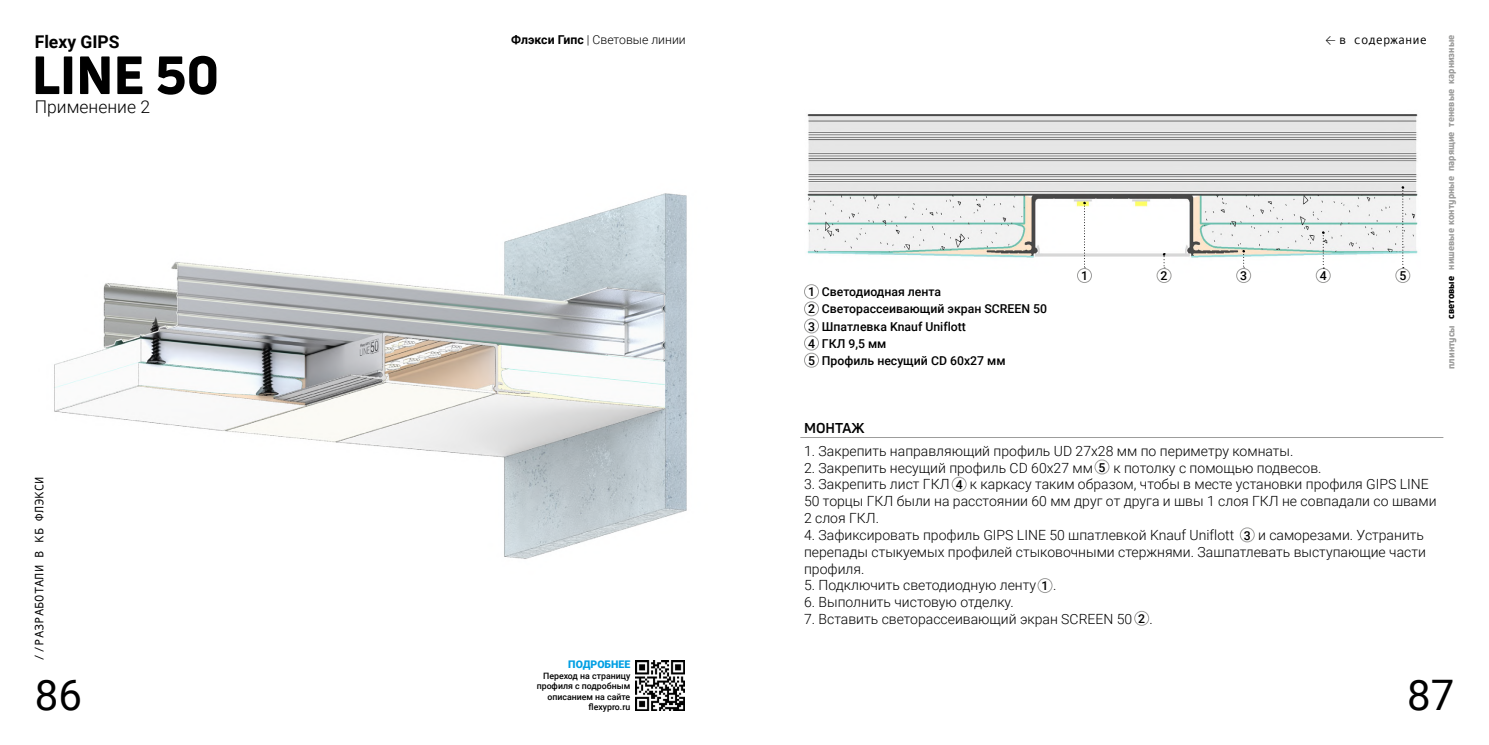
<style>
.page{position:relative;width:1489px;height:745px;background:#fff}
.page>*{position:absolute;margin:0;border:0;box-sizing:border-box;transform-origin:0 0}
.t1{font:800 52.5px "Uni Neue";color:#000}
.t2{font:42px "Roboto";color:#000}
.t3{font:300 17.5px "Roboto";color:#000}
.t4{font:700 17.5px "Roboto";color:#000}
.t5{font:300 14px/16.8px "Roboto";color:#000}
.t6{font:700 14px "Uni Neue";color:#000}
.t7{font:500 12.25px/17.2px "Roboto";color:#000}
.t8{font:12.25px "Andale Mono";color:#000}
.t9{font:300 12.25px "Roboto";color:#000}
.t10{font:900 10.5px "Roboto";color:#009fe3}
.t11{font:800 9.62px "Uni Neue";color:#9d9d9c}
.t12{font:500 8.75px/10.5px "Roboto";color:#000;text-align:right}
.s1{font-family:"Calibri";font-weight:300}
.s2{font-weight:700}
.s3{color:#000}
</style>
<div class="page">
<img style="left:54px;top:193px;width:633px;height:366px">
<img style="left:804px;top:114px;width:614px;height:219px">
<div style="left:1076px;top:268px;width:15px;height:15px;border:1px solid #9d9d9c;border-radius:50%"></div>
<div style="left:1156px;top:268px;width:15px;height:15px;border:1px solid #9d9d9c;border-radius:50%"></div>
<div style="left:1236px;top:268px;width:14px;height:15px;border:1px solid #9d9d9c;border-radius:50%"></div>
<svg style="left:1162px;top:253px;width:3px;height:15px"></svg>
<svg style="left:1083px;top:202px;width:2px;height:66px"></svg>
<svg style="left:1242px;top:250px;width:2px;height:18px"></svg>
<div style="left:1315px;top:268px;width:15px;height:15px;border:1px solid #9d9d9c;border-radius:50%"></div>
<svg style="left:1321px;top:231px;width:3px;height:37px"></svg>
<div style="left:1395px;top:268px;width:15px;height:15px;border:1px solid #9d9d9c;border-radius:50%"></div>
<svg style="left:1401px;top:186px;width:2px;height:82px"></svg>
<img style="left:635px;top:660px;width:50px;height:49px">
<div style="left:804px;top:284px;width:15px;height:15px;border:1px solid #9d9d9c;border-radius:50%"></div>
<div style="left:804px;top:301px;width:15px;height:15px;border:1px solid #9d9d9c;border-radius:50%"></div>
<div style="left:804px;top:318px;width:15px;height:15px;border:1px solid #9d9d9c;border-radius:50%"></div>
<div style="left:804px;top:335px;width:15px;height:15px;border:1px solid #9d9d9c;border-radius:50%"></div>
<div style="left:804px;top:352px;width:15px;height:15px;border:1px solid #9d9d9c;border-radius:50%"></div>
<div style="left:1094px;top:459px;width:15px;height:15px;border:1px solid #9d9d9c;border-radius:50%"></div>
<div style="left:951px;top:476px;width:15px;height:15px;border:1px solid #9d9d9c;border-radius:50%"></div>
<div style="left:1239px;top:527px;width:15px;height:15px;border:1px solid #9d9d9c;border-radius:50%"></div>
<div style="left:1037px;top:577px;width:15px;height:15px;border:1px solid #9d9d9c;border-radius:50%"></div>
<div style="left:1134px;top:610px;width:15px;height:15px;border:1px solid #9d9d9c;border-radius:50%"></div>
<hr style="left:800px;top:437px;width:643px;height:1px;background:#9d9d9c">
<p class="t4" style="left:35px;top:29px;width:86px">Flexy GIPS</p>
<p class="t8" style="left:1324px;top:32px;width:103px"><span class="s1">←</span> в содержание</p>
<p class="t9" style="left:511px;top:31px;width:176px"><span class="s2">Флэкси Гипс</span> | Световые линии</p>
<p class="t11" style="left:1444px;top:84px;width:51px;rotate:-90deg">карнизные</p>
<p class="t11" style="left:1444px;top:126px;width:39px;rotate:-90deg">теневые</p>
<p class="t11" style="left:1444px;top:318px;width:188px;rotate:-90deg"><span class="s3">световые</span> нишевые контурные парящие</p>
<h1 class="t1" style="left:32px;top:40px;width:189px">LINE 50</h1>
<p class="t3" style="left:35px;top:95px;width:117px">Применение 2</p>
<p class="t7" style="left:1080px;top:266px;width:8px">1</p>
<p class="t7" style="left:1160px;top:266px;width:8px">2</p>
<p class="t7" style="left:1240px;top:266px;width:8px">3</p>
<p class="t7" style="left:1319px;top:266px;width:8px">4</p>
<p class="t7" style="left:1399px;top:266px;width:8px">5</p>
<p class="t7" style="left:808px;top:283px;width:135px">1 Светодиодная лента</p>
<p class="t7" style="left:821px;top:317px;width:145px">Шпатлевка Knauf Uniflott</p>
<p class="t7" style="left:808px;top:300px;width:240px">2 Светорассеивающий экран SCREEN 50<br>3<br>4<br>5 Профиль несущий CD 60х27 мм</p>
<p class="t11" style="left:1444px;top:369px;width:45px;rotate:-90deg">плинтусы</p>
<p class="t7" style="left:821px;top:334px;width:66px">ГКЛ 9,5 мм</p>
<p class="t6" style="left:804px;top:418px;width:62px">МОНТАЖ</p>
<p class="t5" style="left:804px;top:441px;width:491px">1. Закрепить направляющий профиль UD 27х28 мм по периметру комнаты.</p>
<p class="t5" style="left:804px;top:458px;width:290px">2. Закрепить несущий профиль CD 60х27 мм</p>
<p class="t5" style="left:1113px;top:458px;width:209px">к потолку с помощью подвесов.</p>
<p class="t5" style="left:804px;top:475px;width:147px">3. Закрепить лист ГКЛ</p>
<p class="t7" style="left:1098px;top:458px;width:8px">5</p>
<p class="t8" style="left:31px;top:660px;width:185px;rotate:-90deg">//РАЗРАБОТАЛИ В КБ ФЛЭКСИ</p>
<p class="t5" style="left:804px;top:475px;width:634px;text-indent:166px">к каркасу таким образом, чтобы в месте установки профиля GIPS LINE<br>50 торцы ГКЛ были на расстоянии 60 мм друг от друга и швы 1 слоя ГКЛ не совпадали со швами<br>2 слоя ГКЛ.</p>
<p class="t5" style="left:804px;top:525px;width:431px">4. Зафиксировать профиль GIPS LINE 50 шпатлевкой Knauf Uniflott</p>
<p class="t7" style="left:955px;top:475px;width:8px">4</p>
<p class="t5" style="left:804px;top:525px;width:623px;text-indent:454px">и саморезами. Устранить перепады стыкуемых профилей стыковочными стержнями. Зашпатлевать выступающие части профиля.</p>
<p class="t5" style="left:804px;top:576px;width:254px">5. Подключить светодиодную ленту .</p>
<p class="t5" style="left:804px;top:593px;width:211px">6. Выполнить чистовую отделку.</p>
<p class="t5" style="left:804px;top:609px;width:350px">7. Вставить светорассеивающий экран SCREEN 50 .</p>
<p class="t7" style="left:1243px;top:525px;width:8px">3</p>
<p class="t7" style="left:1041px;top:576px;width:8px">1</p>
<p class="t7" style="left:1138px;top:609px;width:8px">2</p>
<p class="t10" style="left:568px;top:657px;width:64px">ПОДРОБНЕЕ</p>
<p class="t12" style="left:536px;top:669px;width:95px">Переход на страницу профиля с подробным описанием на сайте flexypro.ru</p>
<h2 class="t2" style="left:35px;top:665px;width:49px">86</h2>
<h2 class="t2" style="left:1406px;top:665px;width:49px">87</h2>
</div>
